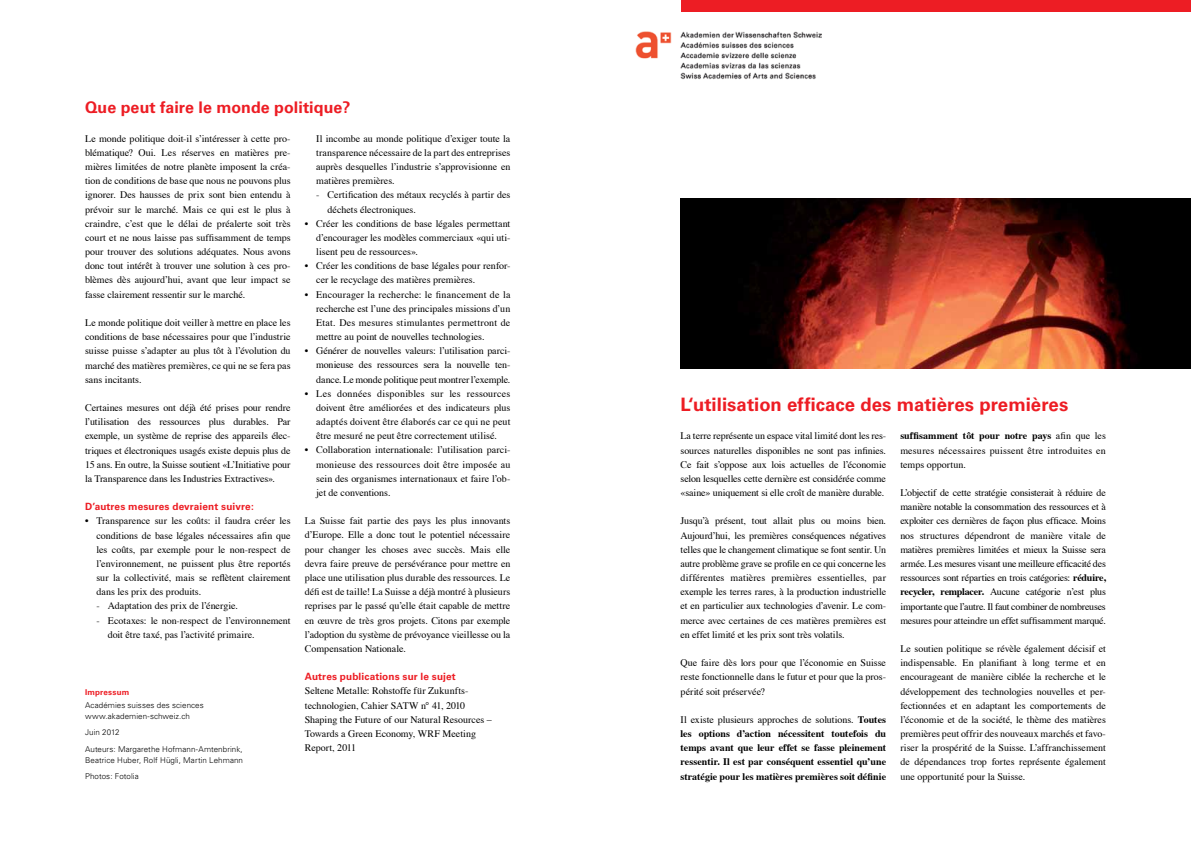
<style>
.page{position:relative;width:1191px;height:842px;background:#fff}
.page>*{position:absolute;margin:0;border:0;box-sizing:border-box;transform-origin:0 0}
.t1{font:700 18.5px "Univers";letter-spacing:.005em;color:#ed1d24}
.t2{font:700 16px "Univers";letter-spacing:.005em;color:#ed1d24}
.t3{font:10px/14.2px "Times";color:#000;text-align:justify}
.t4{font:700 10px/14.2px "Times";color:#000;text-align:justify}
.t5{font:700 10px "Univers";letter-spacing:.015em;color:#ed1d24}
.t6{font:300 8px/16.5px "Univers";letter-spacing:.01em;color:#000}
.t7{font:700 8px "Univers";letter-spacing:.025em;color:#ed1d24}
.s1{font-weight:700}
.s2{font-weight:400}
</style>
<div class="page">
<div style="left:681px;top:0;width:510px;height:11px;background:#ed1d24"></div>
<img style="left:636px;top:31px;width:185px;height:48px">
<img style="left:680px;top:198px;width:511px;height:171px">
<h2 class="t2" style="left:85px;top:98px;width:267px">Que peut faire le monde politique?</h2>
<p class="t3" style="left:85px;top:130px;width:207px">Le monde politique doit-il s’intéresser à cette pro&shy;blématique? Oui. Les réserves en matières pre&shy;mières limitées de notre planète imposent la créa&shy;tion de conditions de base que nous ne pouvons plus ignorer. Des hausses de prix sont bien entendu à prévoir sur le marché. Mais ce qui est le plus à craindre, c’est que le délai de préalerte soit très court et ne nous laisse pas suffisamment de temps pour trouver des solutions adéquates. Nous avons donc tout intérêt à trouver une solution à ces pro&shy;blèmes dès aujourd’hui, avant que leur impact se fasse clairement ressentir sur le marché.</p>
<p class="t3" style="left:85px;top:315px;width:207px">Le monde politique doit veiller à mettre en place les conditions de base nécessaires pour que l’industrie suisse puisse s’adapter au plus tôt à l’évolution du marché des matières premières, ce qui ne se fera pas sans incitants.</p>
<p class="t3" style="left:85px;top:400px;width:207px">Certaines mesures ont déjà été prises pour rendre l’utilisation des ressources plus durables. Par exemple, un système de reprise des appareils élec&shy;triques et électroniques usagés existe depuis plus de 15 ans. En outre, la Suisse soutient «L’Initiative pour la Transparence dans les Industries Extractives».</p>
<p class="t5" style="left:85px;top:501px;width:170px">D’autres mesures devraient suivre:</p>
<p class="t3" style="left:96px;top:513px;width:196px;text-indent:-11px">• Transparence sur les coûts: il faudra créer les conditions de base légales nécessaires afin que les coûts, par exemple pour le non-respect de l’environnement, ne puissent plus être reportés sur la collectivité, mais se reflètent clairement dans les prix des produits.</p>
<p class="t3" style="left:96px;top:598px;width:143px">- Adaptation des prix de l’énergie.</p>
<p class="t3" style="left:108px;top:612px;width:184px;text-indent:-11px">- Ecotaxes: le non-respect de l’environnement doit être taxé, pas l’activité primaire.</p>
<p class="t3" style="left:316px;top:130px;width:196px">Il incombe au monde politique d’exiger toute la transparence nécessaire de la part des entreprises auprès desquelles l’industrie s’approvisionne en matières premières.</p>
<p class="t3" style="left:327px;top:187px;width:184px;text-indent:-11px">- Certification des métaux recyclés à partir des déchets électroniques.</p>
<p class="t3" style="left:316px;top:215px;width:196px;text-indent:-11px">• Créer les conditions de base légales permettant d’encourager les modèles commerciaux «qui uti&shy;lisent peu de ressources».</p>
<p class="t3" style="left:316px;top:258px;width:196px;text-indent:-11px">• Créer les conditions de base légales pour renfor&shy;cer le recyclage des matières premières.</p>
<p class="t3" style="left:316px;top:286px;width:196px;text-indent:-11px">• Encourager la recherche: le financement de la recherche est l’une des principales missions d’un Etat. Des mesures stimulantes permettront de mettre au point de nouvelles technologies.</p>
<p class="t3" style="left:316px;top:343px;width:196px;text-indent:-11px">• Générer de nouvelles valeurs: l’utilisation parci&shy;monieuse des ressources sera la nouvelle ten&shy;dance. Le monde politique peut montrer l’exemple.</p>
<p class="t3" style="left:316px;top:385px;width:196px;text-indent:-11px">• Les données disponibles sur les ressources doivent être améliorées et des indicateurs plus adaptés doivent être élaborés car ce qui ne peut être mesuré ne peut être correctement utilisé.</p>
<p class="t3" style="left:316px;top:442px;width:196px;text-indent:-11px">• Collaboration internationale: l’utilisation parci&shy;monieuse des ressources doit être imposée au sein des organismes internationaux et faire l’ob&shy;jet de conventions.</p>
<p class="t3" style="left:305px;top:513px;width:207px">La Suisse fait partie des pays les plus innovants d’Europe. Elle a donc tout le potentiel nécessaire pour changer les choses avec succès. Mais elle devra faire preuve de persévérance pour mettre en place une utilisation plus durable des ressources. Le défi est de taille! La Suisse a déjà montré à plusieurs reprises par le passé qu’elle était capable de mettre en œuvre de très gros projets. Citons par exemple l’adoption du système de prévoyance vieillesse ou la Compensation Nationale.</p>
<p class="t5" style="left:305px;top:671px;width:152px">Autres publications sur le sujet</p>
<p class="t3" style="left:305px;top:683px;width:188px;text-align:left">Seltene Metalle: Rohstoffe für Zukunfts&shy;technologien, Cahier SATW n° 41, 2010<br>Shaping the Future of our Natural Resources – Towards a Green Economy, WRF Meeting Report, 2011</p>
<p class="t7" style="left:85px;top:687px;width:46px">Impressum</p>
<p class="t6" style="left:85px;top:699px;width:120px;line-height:11px">Académies suisses des sciences www.akademien-schweiz.ch</p>
<p class="t6" style="left:85px;top:724px;width:159px">Juin 2012<br>Auteurs: Margarethe Hofmann-Amtenbrink,</p>
<p class="t6" style="left:85px;top:752px;width:159px">Beatrice Huber, Rolf Hügli, Martin Lehmann<br>Photos: Fotolia</p>
<h1 class="t1" style="left:680px;top:394px;width:389px">L‘utilisation efficace des matières premières</h1>
<p class="t3" style="left:900px;top:428px;width:207px"><span class="s1">suffisamment tôt pour notre pays</span> afin que les mesures nécessaires puissent être introduites en temps opportun.</p>
<p class="t3" style="left:900px;top:485px;width:207px">L’objectif de cette stratégie consisterait à réduire de manière notable la consommation des ressources et à exploiter ces dernières de façon plus efficace. Moins nos structures dépendront de manière vitale de matières premières limitées et mieux la Suisse sera armée. Les mesures visant une meilleure efficacité des ressources sont réparties en trois catégories: <span class="s1">réduire, recycler, remplacer.</span> Aucune catégorie n’est plus importante que l’autre. Il faut combiner de nombreuses mesures pour atteindre un effet suffisamment marqué.</p>
<p class="t3" style="left:900px;top:641px;width:207px">Le soutien politique se révèle également décisif et indispensable. En planifiant à long terme et en encourageant de manière ciblée la recherche et le développement des technologies nouvelles et per&shy;fectionnées et en adaptant les comportements de l’économie et de la société, le thème des matières premières peut offrir des nouveaux marchés et favo&shy;riser la prospérité de la Suisse. L’affranchissement de dépendances trop fortes représente également une opportunité pour la Suisse.</p>
<p class="t3" style="left:680px;top:428px;width:207px">La terre représente un espace vital limité dont les res&shy;sources naturelles disponibles ne sont pas infinies.<br>Ce fait s’oppose aux lois actuelles de l’économie selon lesquelles cette dernière est considérée comme «saine» uniquement si elle croît de manière durable.</p>
<p class="t3" style="left:680px;top:513px;width:207px">Jusqu’à présent, tout allait plus ou moins bien.<br>Aujourd’hui, les premières conséquences négatives telles que le changement climatique se font sentir. Un autre problème grave se profile en ce qui concerne les différentes matières premières essentielles, par exemple les terres rares, à la production industrielle et en particulier aux technologies d’avenir. Le com&shy;merce avec certaines de ces matières premières est en effet limité et les prix sont très volatils.</p>
<p class="t3" style="left:680px;top:655px;width:207px">Que faire dès lors pour que l’économie en Suisse reste fonctionnelle dans le futur et pour que la pros&shy;périté soit préservée?</p>
<p class="t4" style="left:680px;top:711px;width:207px"><span class="s2">Il existe plusieurs approches de solutions.</span> Toutes les options d’action nécessitent toutefois du temps avant que leur effet se fasse pleinement ressentir. Il est par conséquent essentiel qu’une stratégie pour les matières premières soit définie</p>
</div>
